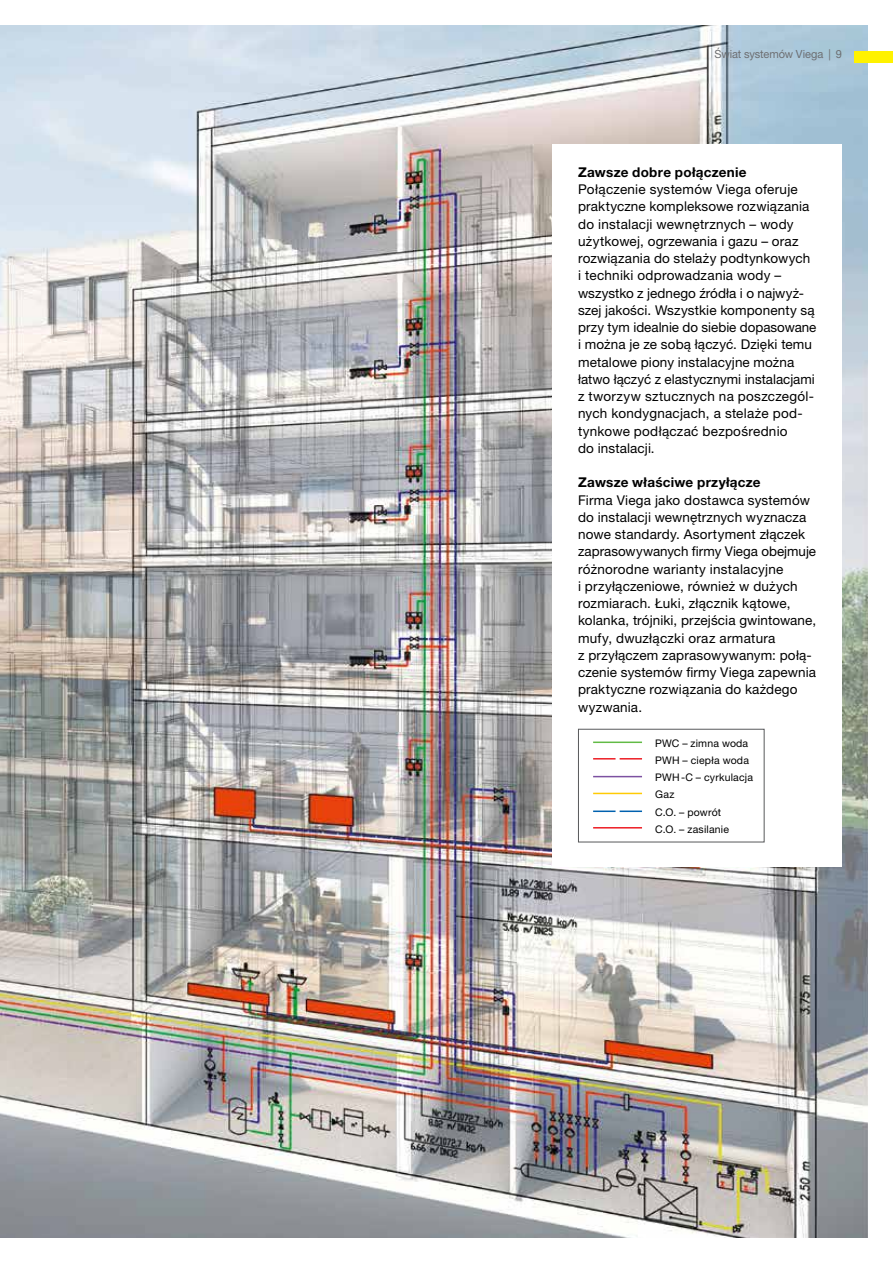
<style>
.page{position:relative;width:893px;height:1263px;background:#fff}
.page>*{position:absolute;margin:0;border:0;box-sizing:border-box;transform-origin:0 0}
.t1{font:13.5px/17.2px "M Ying Hei PR Cfor Viega W4";letter-spacing:.01em;color:#000}
.t2{font:13.5px "M Ying Hei PR Cfor Viega W7";letter-spacing:.02em;color:#000}
.t3{font:11.25px "M Ying Hei PR Cfor Viega W4";letter-spacing:-.005em;color:#6d6e71}
.t4{font:10.5px/17.2px "M Ying Hei PR Cfor Viega W4";letter-spacing:.015em;color:#000}
</style>
<div class="page">
<img style="left:0;top:26px;width:867px;height:1211px">
<div style="left:553px;top:145px;width:289px;height:722px;background:#fff"></div>
<div style="left:578px;top:729px;width:186px;height:113px;border:1px solid #58595b"></div>
<hr style="left:593px;top:776px;width:49px;height:1px;background:#7c51a1">
<hr style="left:593px;top:741px;width:49px;height:2px;background:#62bb46">
<hr style="left:593px;top:793px;width:49px;height:1px;background:#ffcb05">
<svg style="left:593px;top:758px;width:49px;height:1px"></svg>
<hr style="left:593px;top:810px;width:22px;height:2px;background:#0061af">
<hr style="left:620px;top:810px;width:22px;height:2px;background:#0061af">
<hr style="left:593px;top:827px;width:49px;height:1px;background:#ed1d24">
<div style="left:855px;top:51px;width:38px;height:11px;background:#fff200"></div>
<p class="t3" style="left:714px;top:47px;width:129px">Świat systemów Viega | 9</p>
<p class="t2" style="left:578px;top:164px;width:170px">Zawsze dobre połączenie</p>
<p class="t1" style="left:578px;top:181px;width:240px">Połączenie systemów Viega oferuje praktyczne kompleksowe rozwiązania do instalacji wewnętrznych – wody użytkowej, ogrzewania i gazu – oraz rozwiązania do stelaży podtynkowych i techniki odprowadzania wody – wszystko z jednego źródła i o najwyż&shy;szej jakości. Wszystkie komponenty są przy tym idealnie do siebie dopasowane i można je ze sobą łączyć. Dzięki temu metalowe piony instalacyjne można łatwo łączyć z elastycznymi instalacjami z tworzyw sztucznych na poszczegól&shy;nych kondygnacjach, a stelaże pod&shy;tynkowe podłączać bezpośrednio<br>do instalacji.</p>
<p class="t2" style="left:578px;top:474px;width:184px">Zawsze właściwe przyłącze</p>
<p class="t1" style="left:578px;top:491px;width:240px">Firma Viega jako dostawca systemów do instalacji wewnętrznych wyznacza nowe standardy. Asortyment złączek zaprasowywanych firmy Viega obejmuje różnorodne warianty instalacyjne<br>i przyłączeniowe, również w dużych rozmiarach. Łuki, złącznik kątowe, kolanka, trójniki, przejścia gwintowane, mufy, dwuzłączki oraz armatura<br>z przyłączem zaprasowywanym: połą&shy;czenie systemów firmy Viega zapewnia praktyczne rozwiązania do każdego wyzwania.</p>
<p class="t4" style="left:655px;top:734px;width:99px">PWC – zimna woda<br>PWH – ciepła woda<br>PWH-C – cyrkulacja<br>Gaz<br>C.O. – powrót<br>C.O. – zasilanie</p>
</div>
